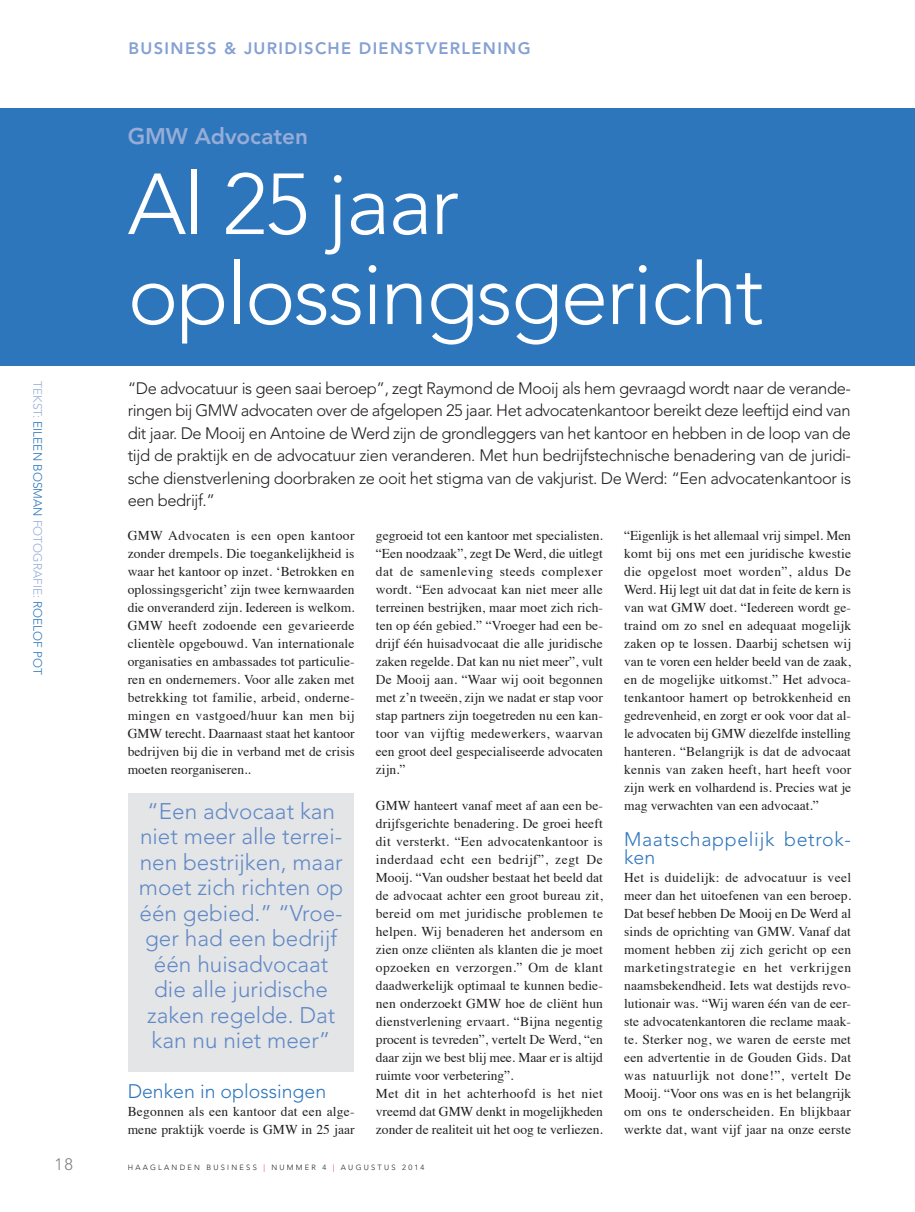
<style>
.page{position:relative;width:915px;height:1212px;background:#fff}
.page>*{position:absolute;margin:0;border:0;box-sizing:border-box;transform-origin:0 0}
.kop_BSH{font:300 85.5px "Avenir LT Std";letter-spacing:-.025em;color:#fff}
.Quote{font:300 22.5px/25.5px "Avenir LT Std";color:#6189c6;text-align:center}
.Chapeau__kleur_arti{font:800 22.5px "Avenir LT Std";color:#96add8}
.Tussenkopje{font:300 19.5px/18px "Avenir LT Std";letter-spacing:.035em;color:#2e76bc}
.Tussenkopje-2{font:300 19.5px "Avenir LT Std";letter-spacing:.015em;color:#2e76bc}
.intro_BSH{font:300 16.5px/22.5px "Avenir LT Std";letter-spacing:-.025em;color:#231f20;text-align:justify}
.t1{font:800 16.5px "Avenir LT Std";letter-spacing:.08em;color:#85a0d2}
.t2{font:300 16.5px "Avenir LT Std";color:#808285}
.bodytekt_bsh{font:13.5px/18px "Times";color:#231f20;text-align:justify}
.tekst_fotograaf__na{font:300 12px "Avenir LT Std";color:#2e76bc}
.t3{font:300 7.5px "Avenir LT Std";letter-spacing:.3em;color:#231f20}
.s1{color:#96add8}
.s2{color:#d81c23}
</style>
<div class="page">
<div style="left:0;top:108px;width:914px;height:258px;background:#2e76bc"></div>
<div style="left:128px;top:793px;width:225px;height:278px;background:#e4e5e7"></div>
<p class="t1" style="left:128px;top:39px;width:403px">BUSINESS &amp; JURIDISCHE DIENSTVERLENING</p>
<p class="Chapeau__kleur_arti" style="left:128px;top:123px;width:182px">GMW Advocaten</p>
<p class="kop_BSH" style="left:128px;top:154px;width:332px">Al 25 jaar</p>
<p class="kop_BSH" style="left:128px;top:244px;width:637px">oplossingsgericht</p>
<p class="tekst_fotograaf__na" style="left:45px;top:381px;width:295px;rotate:90deg"><span class="s1">TEKST:</span> EILEEN BOSMAN <span class="s1">FOTOGRAFIE:</span> ROELOF POT</p>
<p class="intro_BSH" style="left:128px;top:377px;width:724px">“De advocatuur is geen saai beroep”, zegt Raymond de Mooij als hem gevraagd wordt naar de verande&shy;ringen bij GMW advocaten over de afgelopen 25 jaar. Het advocatenkantoor bereikt deze leeftijd eind van dit jaar. De Mooij en Antoine de Werd zijn de grondleggers van het kantoor en hebben in de loop van de tijd de praktijk en de advocatuur zien veranderen. Met hun bedrijfstechnische benadering van de juridi&shy;sche dienstverlening doorbraken ze ooit het stigma van de vakjurist. De Werd: “Een advocatenkantoor is een bedrijf.”</p>
<p class="bodytekt_bsh" style="left:128px;top:525px;width:228px">GMW Advocaten is een open kantoor zonder drempels. Die toegankelijkheid is waar het kantoor op inzet. ‘Betrokken en oplossingsgericht’ zijn twee kernwaarden die onveranderd zijn. Iedereen is welkom.<br>GMW heeft zodoende een gevarieerde clientèle opgebouwd. Van internationale organisaties en ambassades tot particulie&shy;ren en ondernemers. Voor alle zaken met betrekking tot familie, arbeid, onderne&shy;mingen en vastgoed/huur kan men bij GMW terecht. Daarnaast staat het kantoor bedrijven bij die in verband met de crisis moeten reorganiseren..</p>
<p class="Quote" style="left:139px;top:798px;width:206px">“Een advocaat kan niet meer alle terrei&shy;nen bestrijken, maar moet zich richten op één gebied.” “Vroe&shy;ger had een bedrijf één huisadvocaat die alle juridische zaken regelde. Dat kan nu niet meer”</p>
<p class="Tussenkopje-2" style="left:128px;top:1080px;width:200px">Denken in oplossingen</p>
<p class="bodytekt_bsh" style="left:128px;top:1101px;width:228px">Begonnen als een kantoor dat een alge&shy;mene praktijk voerde is GMW in 25 jaar</p>
<p class="bodytekt_bsh" style="left:376px;top:525px;width:228px">gegroeid tot een kantoor met specialisten. “Een noodzaak”, zegt De Werd, die uitlegt dat de samenleving steeds complexer wordt. “Een advocaat kan niet meer alle terreinen bestrijken, maar moet zich rich&shy;ten op één gebied.” “Vroeger had een be&shy;drijf één huisadvocaat die alle juridische zaken regelde. Dat kan nu niet meer”, vult De Mooij aan. “Waar wij ooit begonnen met z’n tweeën, zijn we nadat er stap voor stap partners zijn toegetreden nu een kan&shy;toor van vijftig medewerkers, waarvan een groot deel gespecialiseerde advocaten zijn.”</p>
<p class="bodytekt_bsh" style="left:376px;top:795px;width:228px">GMW hanteert vanaf meet af aan een be&shy;drijfsgerichte benadering. De groei heeft dit versterkt. “Een advocatenkantoor is inderdaad echt een bedrijf”, zegt De Mooij. “Van oudsher bestaat het beeld dat de advocaat achter een groot bureau zit, bereid om met juridische problemen te helpen. Wij benaderen het andersom en zien onze cliënten als klanten die je moet opzoeken en verzorgen.” Om de klant daadwerkelijk optimaal te kunnen bedie&shy;nen onderzoekt GMW hoe de cliënt hun dienstverlening ervaart. “Bijna negentig procent is tevreden”, vertelt De Werd, “en daar zijn we best blij mee. Maar er is altijd ruimte voor verbetering”.</p>
<p class="bodytekt_bsh" style="left:376px;top:1083px;width:228px">Met dit in het achterhoofd is het niet vreemd dat GMW denkt in mogelijkheden zonder de realiteit uit het oog te verliezen.</p>
<p class="t2" style="left:55px;top:1155px;width:20px">18</p>
<p class="t3" style="left:128px;top:1163px;width:298px">HAAGLANDEN BUSINESS <span class="s2">|</span> NUMMER 4 <span class="s2">|</span> AUGUSTUS 2014</p>
<p class="bodytekt_bsh" style="left:624px;top:525px;width:228px">“Eigenlijk is het allemaal vrij simpel. Men komt bij ons met een juridische kwestie die opgelost moet worden”, aldus De Werd. Hij legt uit dat dat in feite de kern is van wat GMW doet. “Iedereen wordt ge&shy;traind om zo snel en adequaat mogelijk zaken op te lossen. Daarbij schetsen wij van te voren een helder beeld van de zaak, en de mogelijke uitkomst.” Het advoca&shy;tenkantoor hamert op betrokkenheid en gedrevenheid, en zorgt er ook voor dat al&shy;le advocaten bij GMW diezelfde instelling hanteren. “Belangrijk is dat de advocaat kennis van zaken heeft, hart heeft voor zijn werk en volhardend is. Precies wat je mag verwachten van een advocaat.”</p>
<p class="Tussenkopje" style="left:624px;top:830px;width:228px">Maatschappelijk betrok&shy;ken</p>
<p class="bodytekt_bsh" style="left:624px;top:867px;width:228px">Het is duidelijk: de advocatuur is veel meer dan het uitoefenen van een beroep.<br>Dat besef hebben De Mooij en De Werd al sinds de oprichting van GMW. Vanaf dat moment hebben zij zich gericht op een marketingstrategie en het verkrijgen naamsbekendheid. Iets wat destijds revo&shy;lutionair was. “Wij waren één van de eer&shy;ste advocatenkantoren die reclame maak&shy;te. Sterker nog, we waren de eerste met een advertentie in de Gouden Gids. Dat was natuurlijk not done!”, vertelt De Mooij. “Voor ons was en is het belangrijk om ons te onderscheiden. En blijkbaar werkte dat, want vijf jaar na onze eerste</p>
</div>
